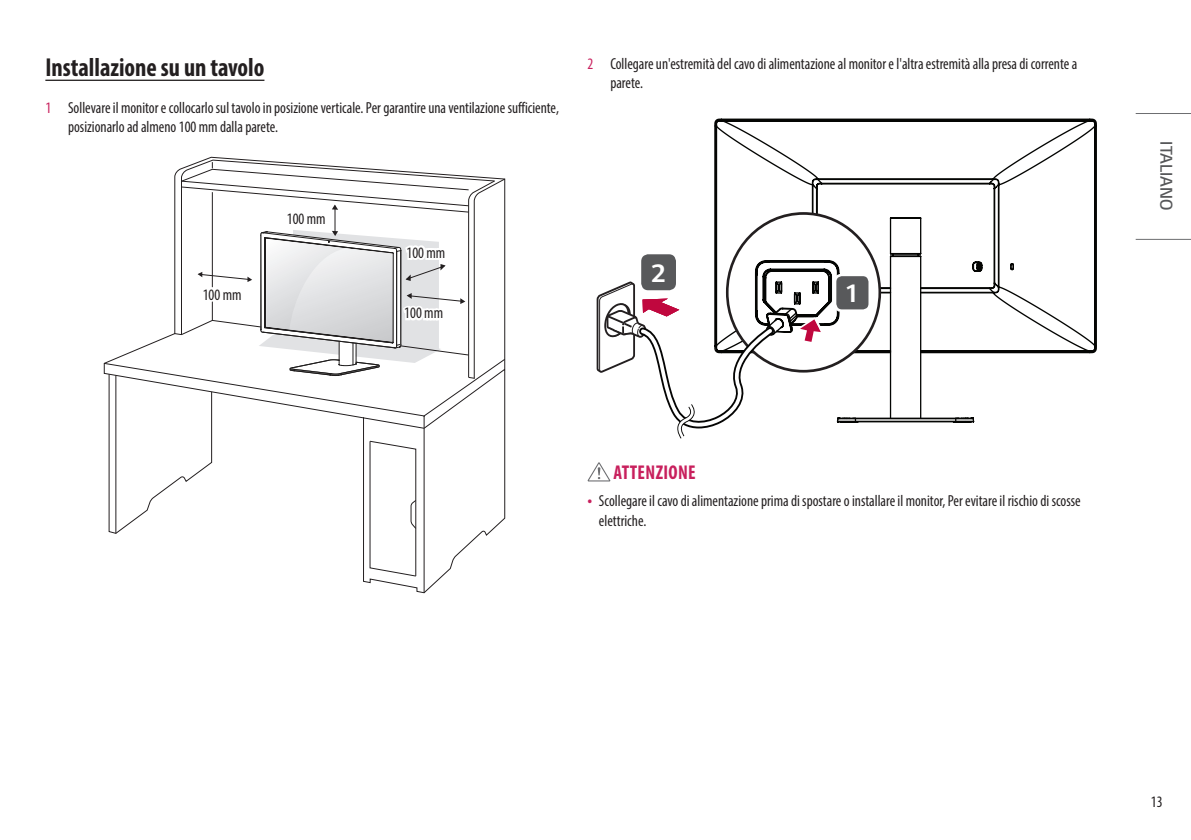
<style>
.page{position:relative;width:1191px;height:840px;background:#fff}
.page>*{position:absolute;margin:0;border:0;box-sizing:border-box;transform-origin:0 0}
.t1{font:700 26.6px "LG Smart";color:#fff}
.Title3{font:700 condensed 26px "Myriad Pro";color:#231f20;scale:.95 1}
.Warning{font:700 condensed 20px "Myriad Pro";letter-spacing:.02em;color:#c8205d;scale:.95 1}
.t2{font:300 18px "LG Smart";color:#57585a;scale:.95 1}
.t3{font:condensed 16px/19.2px "Myriad Pro";color:#231f20;scale:.95 1}
.s1{color:#c8205d}
.s2{font-stretch:normal;font-size:18px;color:#c8205d}
</style>
<div class="page">
<hr style="left:1135px;top:113px;width:56px;height:1px;background:#6c6d70">
<hr style="left:1135px;top:239px;width:56px;height:1px;background:#6c6d70">
<hr style="left:45px;top:80px;width:219px;height:1px;background:#231f20">
<svg style="left:104px;top:157px;width:401px;height:436px"></svg>
<svg style="left:115px;top:534px;width:309px;height:58px"></svg>
<svg style="left:212px;top:162px;width:204px;height:18px"></svg>
<svg style="left:108px;top:180px;width:387px;height:354px"></svg>
<svg style="left:714px;top:118px;width:383px;height:305px"></svg>
<svg style="left:715px;top:119px;width:381px;height:233px"></svg>
<svg style="left:596px;top:211px;width:286px;height:227px"></svg>
<svg style="left:587px;top:462px;width:23px;height:19px"></svg>
<p class="Title3" style="left:45px;top:51px;width:232px">Installazione su un tavolo</p>
<p class="t3" style="left:68px;top:97px;width:518px;text-indent:-23px"><span class="s1">1</span> Sollevare il monitor e collocarlo sul tavolo in posizione verticale. Per garantire una ventilazione sufficiente, posizionarlo ad almeno 100 mm dalla parete.</p>
<p class="t3" style="left:610px;top:54px;width:493px;text-indent:-23px"><span class="s1">2</span> Collegare un'estremità del cavo di alimentazione al monitor e l'altra estremità alla presa di corrente a parete.</p>
<p class="t3" style="left:203px;top:284px;width:42px">100 mm</p>
<p class="t3" style="left:287px;top:209px;width:42px">100 mm</p>
<p class="t3" style="left:406px;top:243px;width:42px">100 mm</p>
<p class="t3" style="left:404px;top:303px;width:42px">100 mm</p>
<p class="t1" style="left:651px;top:255px;width:16px">2</p>
<p class="t1" style="left:845px;top:275px;width:16px">1</p>
<p class="Warning" style="left:613px;top:459px;width:88px">ATTENZIONE</p>
<p class="t3" style="left:599px;top:491px;width:508px;text-indent:-11px"><span class="s2">•</span> Scollegare il cavo di alimentazione prima di spostare o installare il monitor, Per evitare il rischio di scosse elettriche.</p>
<p class="t2" style="left:1178px;top:141px;width:74px;rotate:90deg">ITALIANO</p>
<p class="t3" style="left:1151px;top:791px;width:14px">13</p>
</div>
